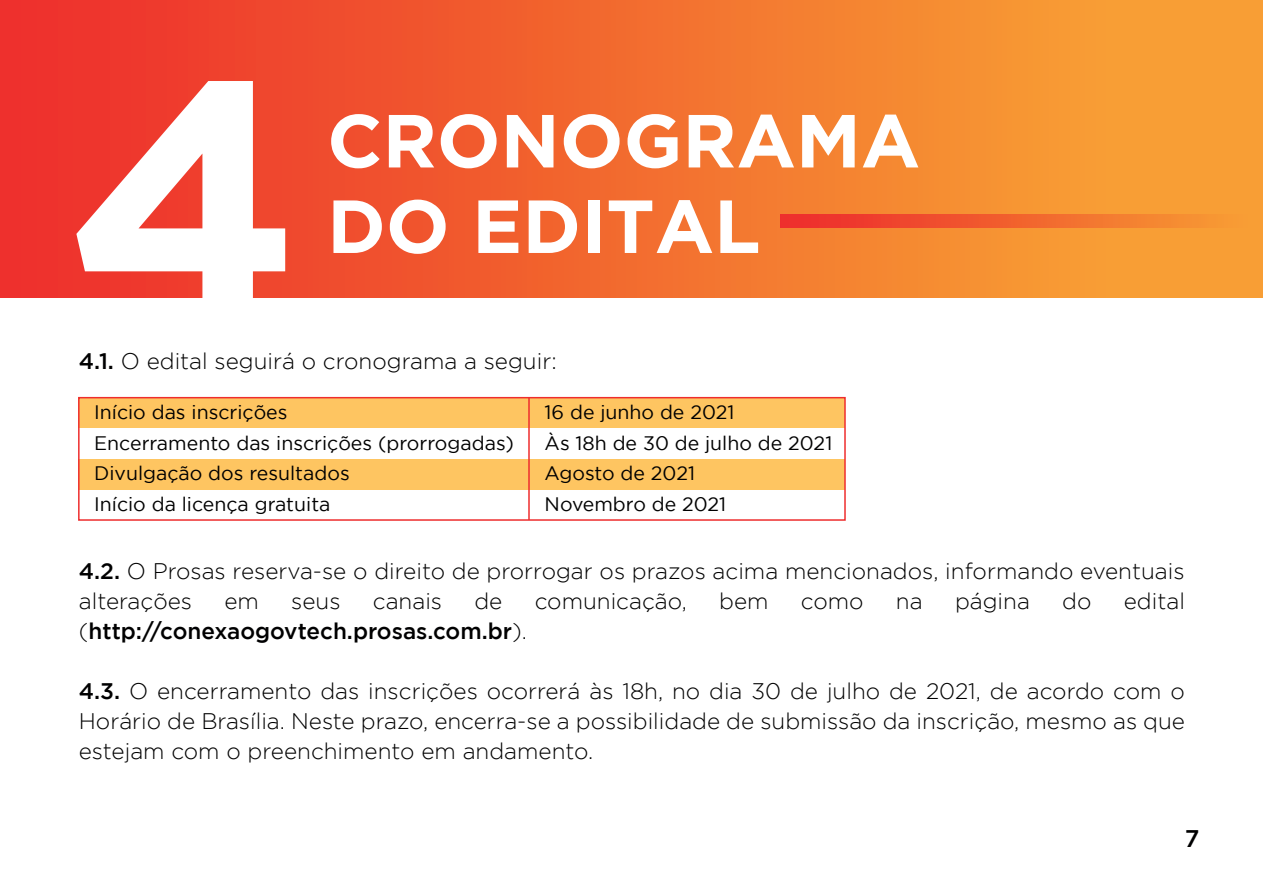
<style>
.page{position:relative;width:1263px;height:893px;background:#fff}
.page>*{position:absolute;margin:0;border:0;box-sizing:border-box;transform-origin:0 0}
.t1{font:700 343.5px "Gotham";color:#fff}
.t2{font:700 75px/85.5px "Gotham";color:#fff}
.t3{font:500 24px "Gotham";color:#000001}
.t4{font:300 22.5px/30px "Gotham";color:#000001}
.t5{font:500 22.5px "Gotham";color:#000001}
.t6{font:19.5px/30.6px "Gotham";color:#000001}
.s1{font-weight:500}
.s2{font-weight:300}
</style>
<div class="page">
<div style="left:0;top:0;width:1263px;height:298px;background:linear-gradient(to right,#ed2c2b,#f9ab35)"></div>
<svg style="left:780px;top:214px;width:483px;height:13px;background:#f2642f"></svg>
<div style="left:79px;top:398px;width:766px;height:30px;background:#fec561"></div>
<div style="left:79px;top:459px;width:766px;height:30px;background:#fec561"></div>
<div style="left:78px;top:397px;width:768px;height:124px;border:2px solid #ee2d2d"></div>
<hr style="left:528px;top:398px;width:2px;height:122px;background:#ee2d2d">
<h1 class="t1" style="left:66px;top:3px;width:238px">4</h1>
<h2 class="t2" style="left:327px;top:96px;width:594px">CRONOGRAMA<br>DO EDITAL</h2>
<p class="t4" style="left:79px;top:346px;width:479px"><span class="s1">4.1.</span> O edital seguirá o cronograma a seguir:</p>
<p class="t6" style="left:94px;top:397px;width:421px">Início das inscrições<br>Encerramento das inscrições (prorrogadas)<br>Divulgação dos resultados<br>Início da licença gratuita</p>
<p class="t6" style="left:545px;top:397px;width:289px">16 de junho de 2021<br>Às 18h de 30 de julho de 2021<br>Agosto de 2021<br>Novembro de 2021</p>
<p class="t4" style="left:79px;top:556px;width:1107px"><span class="s1">4.2.</span> O Prosas reserva-se o direito de prorrogar os prazos acima mencionados, informando eventuais alterações</p>
<p class="t4" style="left:224px;top:586px;width:36px">em</p>
<p class="t4" style="left:291px;top:586px;width:51px">seus</p>
<p class="t4" style="left:373px;top:586px;width:71px">canais</p>
<p class="t4" style="left:474px;top:586px;width:29px">de</p>
<p class="t4" style="left:535px;top:586px;width:154px">comunicação,</p>
<p class="t4" style="left:719px;top:586px;width:51px">bem</p>
<p class="t4" style="left:801px;top:586px;width:64px">como</p>
<p class="t4" style="left:896px;top:586px;width:28px">na</p>
<p class="t4" style="left:955px;top:586px;width:76px">página</p>
<p class="t4" style="left:1062px;top:586px;width:31px">do</p>
<p class="t4" style="left:1124px;top:586px;width:63px">edital</p>
<p class="t5" style="left:79px;top:619px;width:450px"><span class="s2">(</span>http://conexaogovtech.prosas.com.br<span class="s2">).</span></p>
<p class="t4" style="left:79px;top:676px;width:1108px;text-align:justify"><span class="s1">4.3.</span> O encerramento das inscrições ocorrerá às 18h, no dia 30 de julho de 2021, de acordo com o Horário de Brasília. Neste prazo, encerra-se a possibilidade de submissão da inscrição, mesmo as que estejam com o preenchimento em andamento.</p>
<p class="t3" style="left:1185px;top:825px;width:16px">7</p>
</div>
